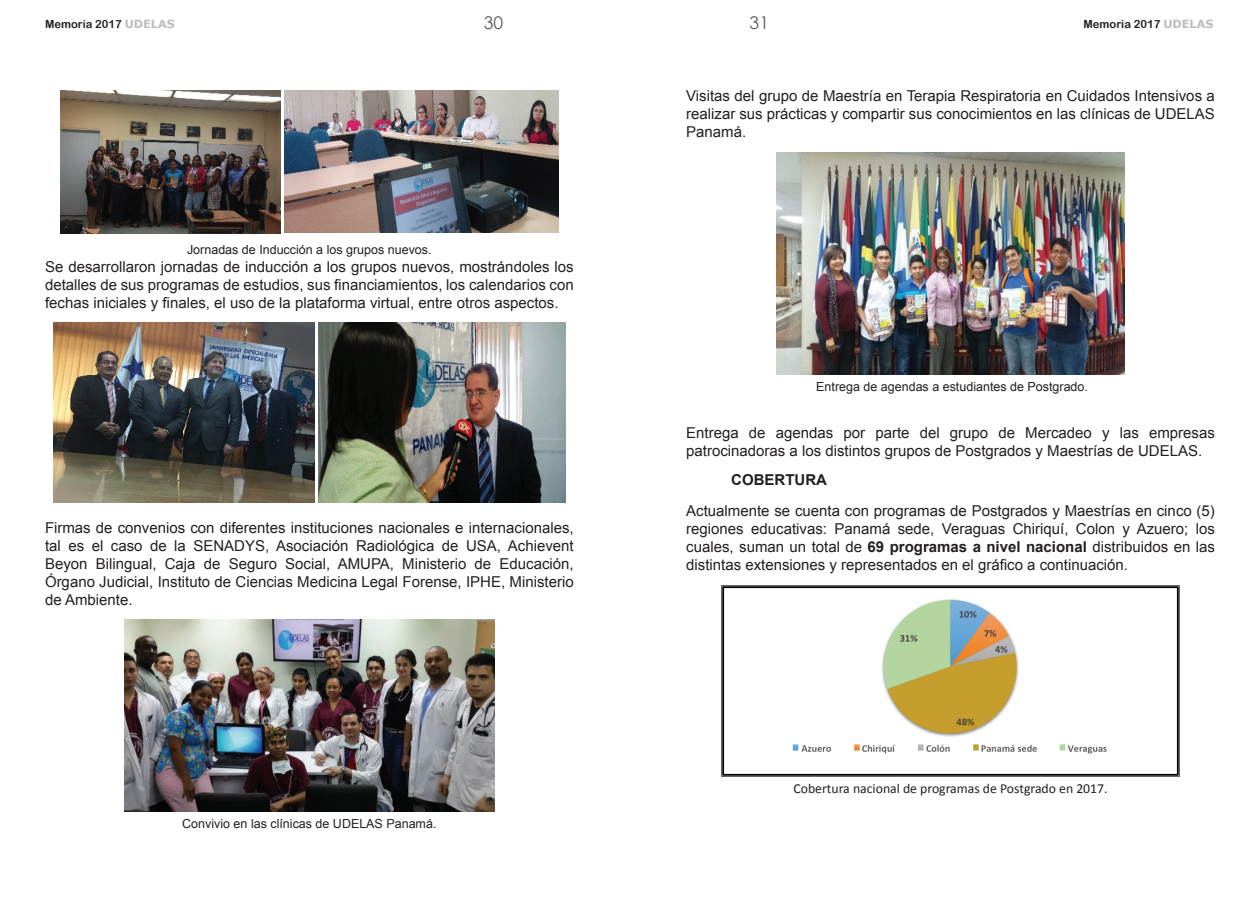
<style>
.page{position:relative;width:1260px;height:900px;background:#fff}
.page>*{position:absolute;margin:0;border:0;box-sizing:border-box;transform-origin:0 0}
.t1{font:17.5px "Century Gothic";color:#57585a}
.t2{font:15px/18px "Arial";color:#231f20;text-align:justify}
.t3{font:700 15px "Arial";color:#231f20}
.t4{font:13.75px "Calibri";color:#231f20}
.t5{font:12.5px "Arial";color:#231f20}
.t6{font:11.25px "Arial Rounded MT Bold";color:#231f20}
.s1{font-family:"Verdana";font-weight:700;color:#bcbdc0}
.s2{font-weight:700}
</style>
<div class="page">
<img style="left:60px;top:90px;width:221px;height:144px">
<img style="left:285px;top:90px;width:274px;height:142px">
<img style="left:53px;top:322px;width:261px;height:181px">
<img style="left:319px;top:322px;width:246px;height:181px">
<img style="left:125px;top:619px;width:369px;height:193px">
<img style="left:777px;top:152px;width:348px;height:222px">
<img style="left:721px;top:585px;width:459px;height:192px">
<p class="t6" style="left:45px;top:18px;width:131px">Memoria 2017 <span class="s1">UDELAS</span></p>
<p class="t1" style="left:484px;top:12px;width:21px">30</p>
<p class="t1" style="left:750px;top:12px;width:21px">31</p>
<p class="t6" style="left:1084px;top:18px;width:131px">Memoria 2017 <span class="s1">UDELAS</span></p>
<p class="t5" style="left:187px;top:242px;width:246px">Jornadas de Inducción a los grupos nuevos.</p>
<p class="t2" style="left:45px;top:258px;width:530px">Se desarrollaron jornadas de inducción a los grupos nuevos, mostrándoles los detalles de sus programas de estudios, sus financiamientos, los calendarios con fechas iniciales y finales, el uso de la plataforma virtual, entre otros aspectos.</p>
<p class="t2" style="left:45px;top:519px;width:530px">Firmas de convenios con diferentes instituciones nacionales e internacionales, tal es el caso de la SENADYS, Asociación Radiológica de USA, Achievent Beyon Bilingual, Caja de Seguro Social, AMUPA, Ministerio de Educación, Órgano Judicial, Instituto de Ciencias Medicina Legal Forense, IPHE, Ministerio de Ambiente.</p>
<p class="t5" style="left:182px;top:816px;width:256px">Convivio en las clínicas de UDELAS Panamá.</p>
<p class="t2" style="left:686px;top:87px;width:530px">Visitas del grupo de Maestría en Terapia Respiratoria en Cuidados Intensivos a realizar sus prácticas y compartir sus conocimientos en las clínicas de UDELAS Panamá.</p>
<p class="t5" style="left:816px;top:378px;width:273px">Entrega de agendas a estudiantes de Postgrado.</p>
<p class="t2" style="left:686px;top:424px;width:530px">Entrega de agendas por parte del grupo de Mercadeo y las empresas patrocinadoras a los distintos grupos de Postgrados y Maestrías de UDELAS.</p>
<p class="t3" style="left:731px;top:470px;width:97px">COBERTURA</p>
<p class="t2" style="left:686px;top:502px;width:530px">Actualmente se cuenta con programas de Postgrados y Maestrías en cinco (5) regiones educativas: Panamá sede, Veraguas Chiriquí, Colon y Azuero; los cuales, suman un total de <span class="s2">69 programas a nivel nacional</span> distribuidos en las distintas extensiones y representados en el gráfico a continuación.</p>
<p class="t4" style="left:794px;top:780px;width:316px">Cobertura nacional de programas de Postgrado en 2017.</p>
</div>
